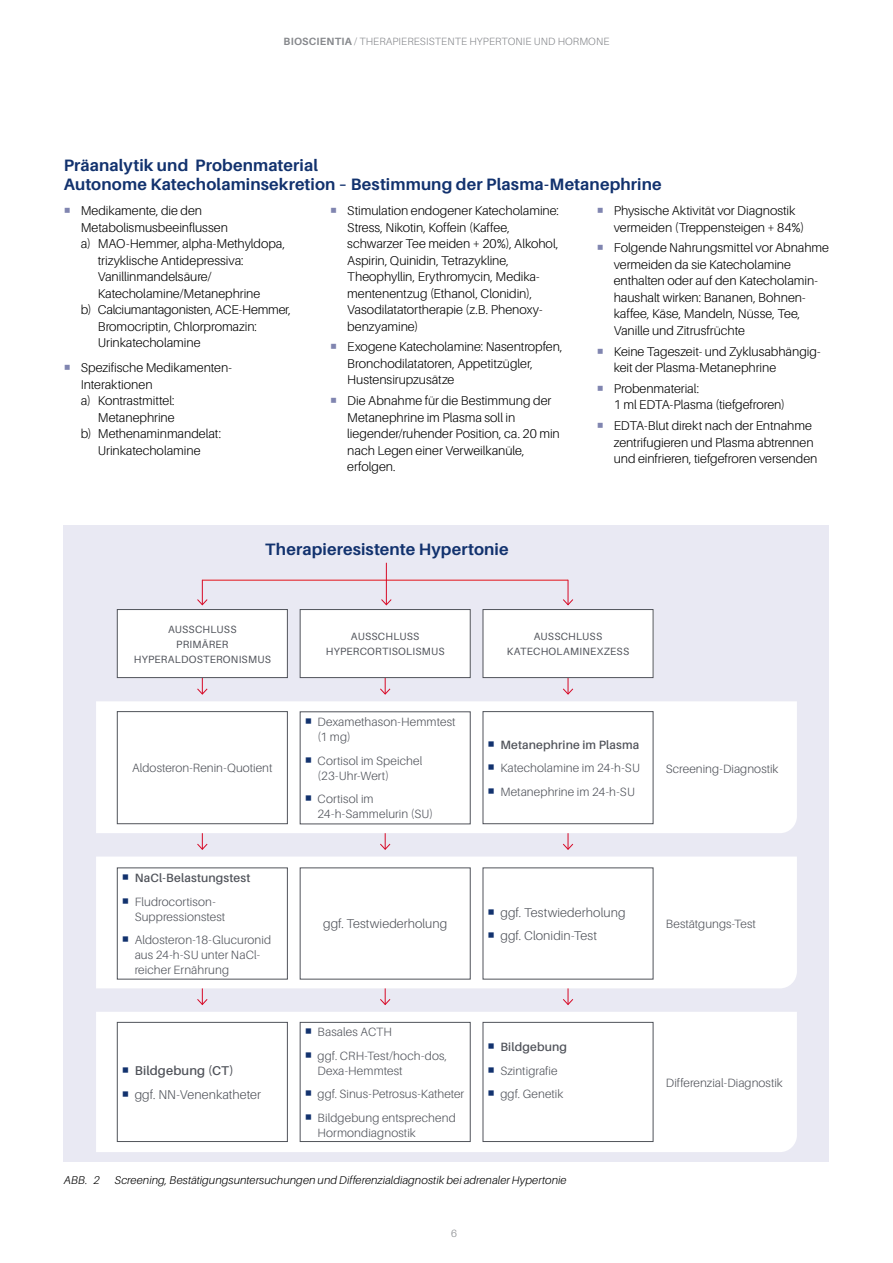
<style>
.page{position:relative;width:893px;height:1263px;background:#fff}
.page>*{position:absolute;margin:0;border:0;box-sizing:border-box;transform-origin:0 0}
.Fliesstext_Headline{font:700 16.5px/19.5px "Aileron";letter-spacing:.01em;color:#12326e}
.t1{font:300 12.75px/16.5px "Aileron";letter-spacing:-.01em;color:#000}
.Tabelle_Body{font:300 12.75px "Aileron";color:#50535a}
.t2{font:600 12.75px "Aileron";letter-spacing:.01em;color:#50535a}
.Fließtext_Flussdiagramm_zentriert{font:300 12px/15px "Aileron";letter-spacing:.005em;color:#50535a}
.Fließtext_Flussdiagramm{font:300 12px "Aileron";color:#50535a}
.t3{font:600 12px "Aileron";letter-spacing:.015em;color:#50535a}
.t4{font:italic 300 11.25px "Aileron";letter-spacing:.005em;color:#000}
.Fließtext_Flussdiagramm_zentriert_bold{font:10.5px/15px "Aileron";letter-spacing:.02em;color:#50535a;text-align:center}
.t5{font:300 10.5px "Aileron";letter-spacing:.01em;color:#86888c}
.s1{font-weight:700}
</style>
<div class="page">
<div style="left:64px;top:525px;width:765px;height:637px;background:#e9e9f3"></div>
<div style="left:96px;top:1012px;width:701px;height:140px;background:#fff"></div>
<div style="left:300px;top:1022px;width:170px;height:119px;background:#fff"></div>
<div style="left:300px;top:1022px;width:171px;height:120px;border:1px solid #50535a"></div>
<div style="left:117px;top:1022px;width:170px;height:119px;background:#fff"></div>
<div style="left:117px;top:1022px;width:171px;height:120px;border:1px solid #50535a"></div>
<div style="left:483px;top:1022px;width:170px;height:119px;background:#fff"></div>
<div style="left:483px;top:1022px;width:170px;height:120px;border:1px solid #50535a"></div>
<svg style="left:196px;top:678px;width:12px;height:17px"></svg>
<svg style="left:379px;top:678px;width:12px;height:17px"></svg>
<svg style="left:562px;top:678px;width:12px;height:17px"></svg>
<svg style="left:197px;top:833px;width:11px;height:17px"></svg>
<svg style="left:380px;top:833px;width:11px;height:17px"></svg>
<svg style="left:563px;top:833px;width:11px;height:17px"></svg>
<svg style="left:197px;top:988px;width:11px;height:17px"></svg>
<svg style="left:380px;top:988px;width:11px;height:17px"></svg>
<svg style="left:563px;top:988px;width:11px;height:17px"></svg>
<div style="left:96px;top:701px;width:701px;height:132px;background:#fff"></div>
<div style="left:96px;top:857px;width:701px;height:131px;background:#fff"></div>
<div style="left:300px;top:712px;width:170px;height:112px;background:#fff"></div>
<div style="left:300px;top:711px;width:171px;height:113px;border:1px solid #50535a"></div>
<div style="left:117px;top:712px;width:170px;height:112px;background:#fff"></div>
<div style="left:117px;top:711px;width:171px;height:113px;border:1px solid #50535a"></div>
<div style="left:483px;top:712px;width:170px;height:112px;background:#fff"></div>
<div style="left:483px;top:711px;width:170px;height:113px;border:1px solid #50535a"></div>
<div style="left:300px;top:868px;width:170px;height:111px;background:#fff"></div>
<div style="left:117px;top:868px;width:170px;height:111px;background:#fff"></div>
<div style="left:117px;top:867px;width:171px;height:112px;border:1px solid #50535a"></div>
<div style="left:483px;top:868px;width:170px;height:111px;background:#fff"></div>
<div style="left:117px;top:609px;width:170px;height:69px;background:#fff"></div>
<div style="left:117px;top:609px;width:171px;height:69px;border:1px solid #50535a"></div>
<div style="left:483px;top:609px;width:170px;height:69px;background:#fff"></div>
<div style="left:483px;top:609px;width:170px;height:69px;border:1px solid #50535a"></div>
<div style="left:300px;top:609px;width:170px;height:69px;background:#fff"></div>
<div style="left:300px;top:609px;width:171px;height:69px;border:1px solid #50535a"></div>
<svg style="left:197px;top:580px;width:11px;height:26px"></svg>
<hr style="left:202px;top:580px;width:366px;height:1px;background:#e41018">
<hr style="left:386px;top:563px;width:1px;height:42px;background:#d70926">
<svg style="left:381px;top:598px;width:11px;height:8px"></svg>
<svg style="left:562px;top:580px;width:12px;height:26px"></svg>
<p class="t5" style="left:284px;top:36px;width:327px"><span class="s1">BIOSCIENTIA</span> / Therapieresistente Hypertonie u nd Hormone</p>
<p class="Fliesstext_Headline" style="left:64px;top:155px;width:599px">Präanalytik und Probenmaterial<br>Autonome Katecholaminsekretion – Bestimmung der Plasma-Metanephrine</p>
<p class="t1" style="left:81px;top:203px;width:123px">Medikamente, die den</p>
<p class="t1" style="left:81px;top:219px;width:149px">M etabolismusbeeinflussen</p>
<p class="t1" style="left:81px;top:236px;width:206px">a) MAO-Hemmer, alpha-Methyldopa,</p>
<p class="t1" style="left:98px;top:252px;width:147px">trizyklische Antidepressiva:</p>
<p class="t1" style="left:98px;top:269px;width:115px">Vanillinmandelsäure/</p>
<p class="t1" style="left:98px;top:285px;width:164px">Katecholamine/Metanephrine</p>
<p class="t1" style="left:81px;top:302px;width:212px">b) Calciumantagonisten, ACE-Hemmer,</p>
<p class="t1" style="left:98px;top:318px;width:161px">Bromocriptin, Chlorpromazin:</p>
<p class="t1" style="left:98px;top:335px;width:104px">Urinkatecholamine</p>
<p class="t1" style="left:81px;top:360px;width:152px">Spezifische Medikamenten-</p>
<p class="t1" style="left:81px;top:376px;width:73px">I nteraktionen</p>
<p class="t1" style="left:81px;top:393px;width:95px">a) Kontrastmittel:</p>
<p class="t1" style="left:81px;top:409px;width:95px">Metanephrine</p>
<p class="t1" style="left:81px;top:426px;width:142px">b) Methenaminmandelat:</p>
<p class="t1" style="left:98px;top:442px;width:104px">Urinkatecholamine</p>
<p class="t1" style="left:347px;top:203px;width:213px">Stimulation endogener Katecholamine:<br>Stress, N ikotin, Koffein (Kaffee, schwarzer Tee meiden + 20%), Alkohol, Aspirin, Quinidin, Tetrazykline, Theophyllin, Erythromycin, M edika&shy;mentenentzug (Ethanol, Clonidin), Vasodilatatortherapie (z.B. Phenoxy&shy;benzyamine)</p>
<p class="t1" style="left:347px;top:339px;width:217px">Exogene Katecholamine: N asentropfen,<br>Bronchodilatatoren, Appetitzügler,<br>H ustensirupzusätze</p>
<p class="t1" style="left:347px;top:393px;width:214px">Die Abnahme für die Bestimmung der<br>Metanephrine im Plasma soll in liegender/ruhender Position, ca. 20 min nach Legen einer Verweilkanüle, erfolgen.</p>
<p class="t1" style="left:614px;top:203px;width:192px">Physische Aktivität vor Diagnostik vermeiden (Treppensteigen + 84%)</p>
<p class="t1" style="left:614px;top:240px;width:217px">Folgende Nahrungsmittel vor Abnahme vermeiden da sie Katecholamine enthalten oder auf den Katecholamin&shy;haushalt wirken: Bananen, Bohnen&shy;kaffee, Käse, M andeln, N üsse, Tee, Vanille und Zitrusfrüchte</p>
<p class="t1" style="left:614px;top:343px;width:208px">Keine Tageszeit- und Zyklusabhängig&shy;keit der Plasma-Metanephrine</p>
<p class="t1" style="left:614px;top:380px;width:173px">Probenmaterial:<br>1 ml EDTA-Plasma (tiefgefroren)</p>
<p class="t1" style="left:614px;top:418px;width:205px">EDTA-Blut direkt nach der Entnahme zentrifugieren und Plasma abtrennen und einfrieren, tiefgefroren versenden</p>
<p class="Fliesstext_Headline" style="left:265px;top:539px;width:245px">Therapieresistente Hypertonie</p>
<p class="Fließtext_Flussdiagramm_zentriert_bold" style="left:168px;top:621px;width:70px">AUSSCHLUSS</p>
<p class="Fließtext_Flussdiagramm_zentriert_bold" style="left:134px;top:636px;width:139px">PRIMÄRER<br>HYPERALDOSTERONISMUS</p>
<p class="Fließtext_Flussdiagramm_zentriert_bold" style="left:507px;top:629px;width:124px">AUSSCHLUSS<br>KATECHOLAMINEXZESS</p>
<p class="Fließtext_Flussdiagramm_zentriert_bold" style="left:326px;top:629px;width:120px">AUSSCHLUSS<br>HYPERCORTISOLISMUS</p>
<p class="Fließtext_Flussdiagramm_zentriert" style="left:132px;top:761px;width:142px">Aldosteron-Renin-Quotient</p>
<p class="t3" style="left:135px;top:871px;width:117px">NaCl-Belastungstest</p>
<p class="Fließtext_Flussdiagramm_zentriert" style="left:135px;top:894px;width:92px">Fludrocortison-<br>Suppressionstest</p>
<p class="Fließtext_Flussdiagramm_zentriert" style="left:135px;top:932px;width:138px">Aldosteron-18-Glucuronid aus 24-h-SU unter NaCl&shy;reicher Ernährung</p>
<p class="t2" style="left:135px;top:1064px;width:101px">Bildgebung (CT)</p>
<p class="Tabelle_Body" style="left:135px;top:1087px;width:128px">ggf. NN-Venenkatheter</p>
<p class="Fließtext_Flussdiagramm_zentriert" style="left:318px;top:715px;width:140px">Dexamethason-H emmtest (1 mg)</p>
<p class="Fließtext_Flussdiagramm_zentriert" style="left:318px;top:753px;width:106px">Cortisol im Speichel (23-Uhr-Wert)</p>
<p class="Fließtext_Flussdiagramm_zentriert" style="left:318px;top:792px;width:117px">Cortisol im<br>24-h-Sammelurin (SU)</p>
<p class="Tabelle_Body" style="left:323px;top:917px;width:126px">ggf. Testwiederholung</p>
<p class="Fließtext_Flussdiagramm_zentriert" style="left:318px;top:1025px;width:74px">Basales ACTH</p>
<p class="Fließtext_Flussdiagramm_zentriert" style="left:318px;top:1048px;width:131px">ggf. CRH-Test/hoch-dos,<br>Dexa-H emmtest</p>
<p class="Fließtext_Flussdiagramm_zentriert" style="left:318px;top:1087px;width:148px">ggf. Sinus-Petrosus-Katheter</p>
<p class="Fließtext_Flussdiagramm_zentriert" style="left:318px;top:1110px;width:140px">Bildgebung entsprechend<br>Hormondiagnostik</p>
<p class="t3" style="left:500px;top:738px;width:141px">Metanephrine im Plasma</p>
<p class="Fließtext_Flussdiagramm_zentriert" style="left:500px;top:761px;width:141px">Katecholamine im 24-h-S U</p>
<p class="Fließtext_Flussdiagramm_zentriert" style="left:500px;top:784px;width:136px">Metanephrine im 24-h-SU</p>
<p class="Tabelle_Body" style="left:500px;top:905px;width:127px">ggf. Testwiederholung</p>
<p class="Tabelle_Body" style="left:500px;top:929px;width:98px">ggf. Clonidin-Test</p>
<p class="t3" style="left:500px;top:1040px;width:68px">Bildgebung</p>
<p class="Fließtext_Flussdiagramm_zentriert" style="left:500px;top:1063px;width:59px">Szintigrafie</p>
<p class="Fließtext_Flussdiagramm_zentriert" style="left:500px;top:1087px;width:65px">ggf. Genetik</p>
<p class="t4" style="left:64px;top:1174px;width:37px">ABB. 2</p>
<p class="t4" style="left:115px;top:1174px;width:453px">Screening, Bestätigungsuntersuchungen und Differenzialdiagnostik bei adrenaler Hypertonie</p>
<p class="t5" style="left:451px;top:1228px;width:7px">6</p>
<p class="Fließtext_Flussdiagramm" style="left:666px;top:762px;width:114px">Screening-Diagnostik</p>
<p class="Fließtext_Flussdiagramm" style="left:666px;top:917px;width:92px">Bestätgungs-Test</p>
<p class="Fließtext_Flussdiagramm" style="left:666px;top:1076px;width:119px">Differenzial-Diagnostik</p>
</div>
